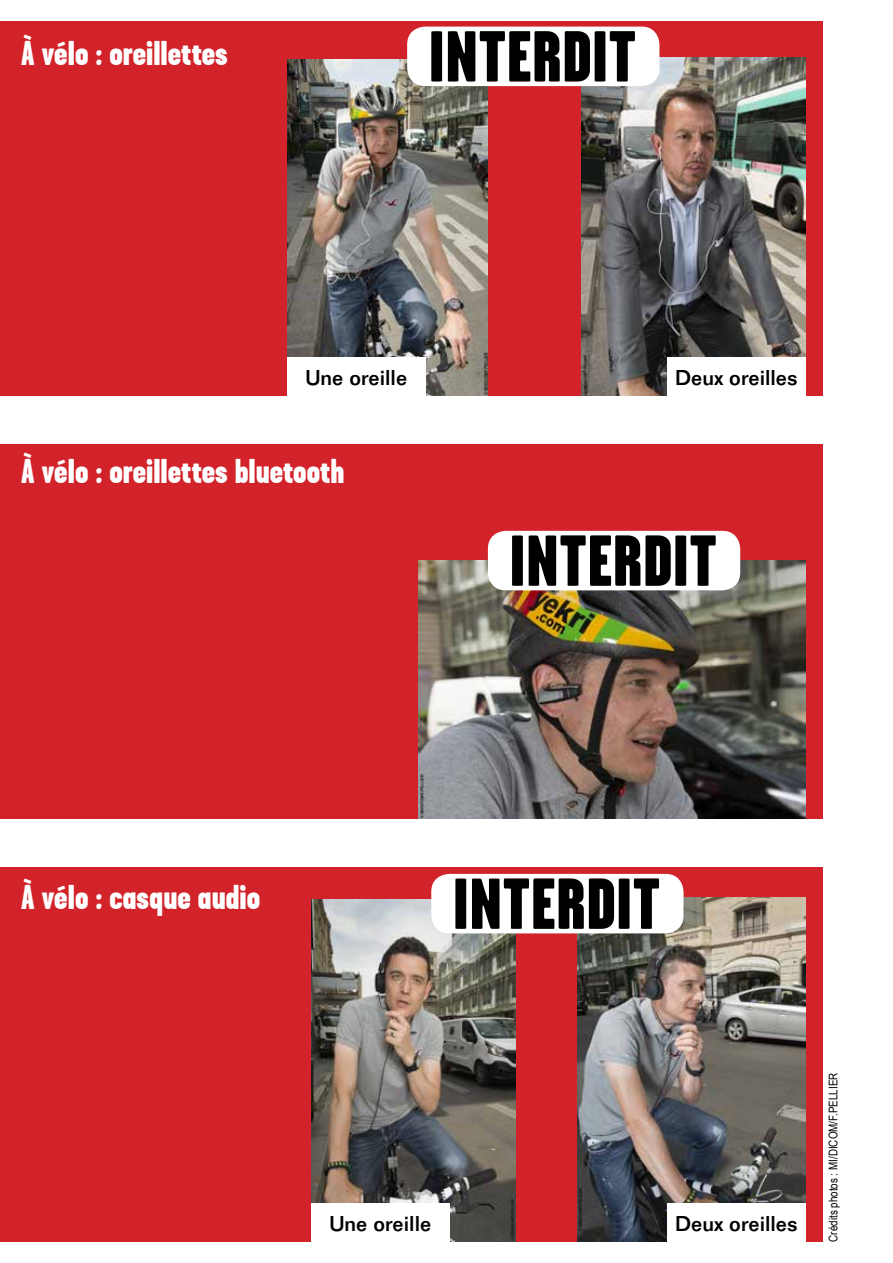
<style>
.page{position:relative;width:893px;height:1263px;background:#fff}
.page>*{position:absolute;margin:0;border:0;box-sizing:border-box;transform-origin:0 0}
.t1{font:900 72px "Garage Gothic";color:#000}
.t2{font:900 34.5px "Garage Gothic";color:#fff}
.t3{font:500 21px "Folio";color:#000}
.t4{font:12px "Arial Narrow";color:#000}
</style>
<div class="page">
<div style="left:0;top:444px;width:823px;height:375px;background:#d2232a"></div>
<img style="left:418px;top:561px;width:388px;height:258px">
<div style="left:488px;top:531px;width:252px;height:59px;background:#fff;border-radius:18px"></div>
<div style="left:0;top:21px;width:823px;height:374px;background:#d2232a"></div>
<img style="left:287px;top:59px;width:201px;height:336px">
<img style="left:582px;top:58px;width:224px;height:337px">
<div style="left:407px;top:27px;width:252px;height:59px;background:#fff;border-radius:18px"></div>
<div style="left:287px;top:357px;width:139px;height:38px;background:#fff"></div>
<div style="left:667px;top:357px;width:139px;height:38px;background:#fff"></div>
<div style="left:0;top:867px;width:823px;height:375px;background:#d2232a"></div>
<img style="left:311px;top:899px;width:205px;height:343px">
<img style="left:577px;top:898px;width:229px;height:344px">
<div style="left:431px;top:874px;width:253px;height:59px;background:#fff;border-radius:18px"></div>
<div style="left:311px;top:1203px;width:139px;height:39px;background:#fff"></div>
<div style="left:667px;top:1203px;width:139px;height:39px;background:#fff"></div>
<p class="t2" style="left:21px;top:34px;width:208px">À vélo : oreillettes</p>
<h1 class="t1" style="left:428px;top:17px;width:209px">INTERDIT</h1>
<p class="t3" style="left:305px;top:365px;width:103px">Une oreille</p>
<p class="t3" style="left:675px;top:365px;width:124px">Deux oreilles</p>
<p class="t2" style="left:21px;top:452px;width:325px">À vélo : oreillettes bluetooth</p>
<h1 class="t1" style="left:509px;top:521px;width:209px">INTERDIT</h1>
<p class="t2" style="left:21px;top:877px;width:241px">À vélo : casque audio</p>
<h1 class="t1" style="left:453px;top:864px;width:209px">INTERDIT</h1>
<p class="t3" style="left:329px;top:1211px;width:103px">Une oreille</p>
<p class="t3" style="left:675px;top:1211px;width:124px">Deux oreilles</p>
<p class="t4" style="left:824px;top:1242px;width:170px;rotate:-90deg">Crédits photos : MI/DICOM/F.PELLIER</p>
</div>
